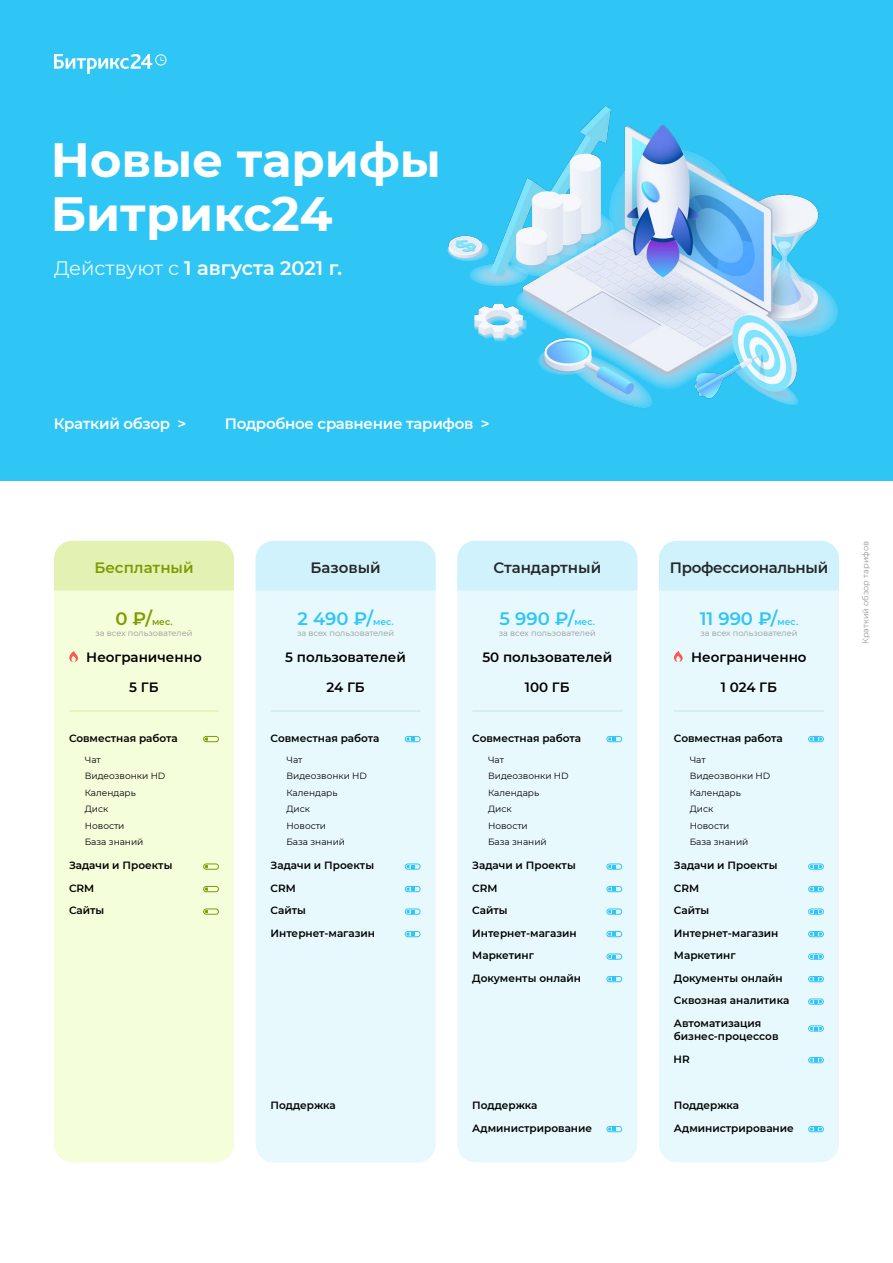
<style>
.page{position:relative;width:893px;height:1263px;background:#fff}
.page>*{position:absolute;margin:0;border:0;box-sizing:border-box;transform-origin:0 0}
.t1{font:700 48px/54px "Montserrat";color:#fff}
.t2{font:600 19.5px "Montserrat";color:#fff}
.t3{font:600 18px "Montserrat";color:#2fc6f6}
.t4{font:600 15px "Montserrat";letter-spacing:-.02em;color:#fff}
.t5{font:600 15px "Montserrat";color:#262626}
.t6{font:600 15px "Montserrat";letter-spacing:-.02em;color:#262626}
.t7{font:600 15px "Montserrat";color:#7c9b00}
.t8{font:600 13.5px "Montserrat";color:#000}
.t9{font:600 10.5px/22.5px "Montserrat";color:#000}
.t10{font:9px/16.5px "Montserrat";color:#000}
.t11{font:600 9px "Montserrat";color:#7c9c00}
.t12{font:8.25px "Montserrat";color:#999}
.s1{font-weight:400;color:#e8f9fe}
.s2{font-size:18px}
.s3{font-size:9px}
</style>
<div class="page">
<div style="left:54px;top:541px;width:180px;height:621px;background:#f5feda;border-radius:18px"></div>
<div style="left:256px;top:541px;width:180px;height:621px;background:#e8f9fe;border-radius:18px"></div>
<div style="left:457px;top:541px;width:180px;height:621px;background:#e8f9fe;border-radius:18px"></div>
<div style="left:659px;top:541px;width:180px;height:621px;background:#e8f9fe;border-radius:18px"></div>
<div style="left:405px;top:931px;width:15px;height:6px;border:1px solid #2fc6f6;border-radius:3px"></div>
<svg style="left:406px;top:932px;width:9px;height:4px"></svg>
<div style="left:607px;top:931px;width:15px;height:6px;border:1px solid #2fc6f6;border-radius:3px"></div>
<svg style="left:608px;top:932px;width:8px;height:4px"></svg>
<div style="left:607px;top:954px;width:15px;height:5px;border:1px solid #2fc6f6;border-radius:3px"></div>
<svg style="left:608px;top:955px;width:8px;height:3px"></svg>
<div style="left:607px;top:976px;width:15px;height:6px;border:1px solid #2fc6f6;border-radius:3px"></div>
<svg style="left:608px;top:977px;width:8px;height:4px"></svg>
<div style="left:808px;top:976px;width:15px;height:6px;border:1px solid #2fc6f6;border-radius:3px"></div>
<svg style="left:810px;top:977px;width:12px;height:4px"></svg>
<div style="left:808px;top:999px;width:15px;height:5px;border:1px solid #2fc6f6;border-radius:3px"></div>
<svg style="left:810px;top:1000px;width:12px;height:3px"></svg>
<div style="left:808px;top:1026px;width:15px;height:5px;border:1px solid #2fc6f6;border-radius:3px"></div>
<svg style="left:810px;top:1027px;width:12px;height:3px"></svg>
<div style="left:808px;top:1057px;width:15px;height:6px;border:1px solid #2fc6f6;border-radius:3px"></div>
<svg style="left:810px;top:1058px;width:12px;height:4px"></svg>
<div style="left:808px;top:931px;width:15px;height:6px;border:1px solid #2fc6f6;border-radius:3px"></div>
<svg style="left:810px;top:932px;width:12px;height:4px"></svg>
<div style="left:808px;top:954px;width:15px;height:5px;border:1px solid #2fc6f6;border-radius:3px"></div>
<svg style="left:810px;top:955px;width:12px;height:3px"></svg>
<div style="left:808px;top:1126px;width:15px;height:6px;border:1px solid #2fc6f6;border-radius:3px"></div>
<svg style="left:810px;top:1127px;width:12px;height:4px"></svg>
<div style="left:607px;top:1126px;width:15px;height:6px;border:1px solid #2fc6f6;border-radius:3px"></div>
<svg style="left:608px;top:1127px;width:8px;height:4px"></svg>
<div style="left:0;top:0;width:893px;height:480px;background:#2fc6f6"></div>
<svg style="left:54px;top:54px;width:113px;height:20px"></svg>
<img style="left:447px;top:106px;width:391px;height:302px">
<div style="left:54px;top:541px;width:180px;height:49px;background:#e3f2b3"></div>
<div style="left:659px;top:541px;width:180px;height:49px;background:#cff2fc"></div>
<div style="left:457px;top:541px;width:180px;height:49px;background:#cff2fc"></div>
<div style="left:256px;top:541px;width:180px;height:49px;background:#cff2fc"></div>
<hr style="left:271px;top:710px;width:150px;height:2px;background:#ccecf2">
<div style="left:405px;top:736px;width:15px;height:6px;border:1px solid #2fc6f6;border-radius:3px"></div>
<svg style="left:406px;top:737px;width:9px;height:4px"></svg>
<div style="left:405px;top:864px;width:15px;height:5px;border:1px solid #2fc6f6;border-radius:3px"></div>
<svg style="left:406px;top:865px;width:9px;height:3px"></svg>
<div style="left:405px;top:886px;width:15px;height:6px;border:1px solid #2fc6f6;border-radius:3px"></div>
<svg style="left:406px;top:887px;width:9px;height:4px"></svg>
<div style="left:405px;top:909px;width:15px;height:5px;border:1px solid #2fc6f6;border-radius:3px"></div>
<svg style="left:406px;top:910px;width:9px;height:3px"></svg>
<hr style="left:472px;top:710px;width:150px;height:2px;background:#ccecf2">
<div style="left:607px;top:736px;width:15px;height:6px;border:1px solid #2fc6f6;border-radius:3px"></div>
<svg style="left:608px;top:737px;width:8px;height:4px"></svg>
<div style="left:607px;top:864px;width:15px;height:5px;border:1px solid #2fc6f6;border-radius:3px"></div>
<svg style="left:608px;top:865px;width:8px;height:3px"></svg>
<div style="left:607px;top:886px;width:15px;height:6px;border:1px solid #2fc6f6;border-radius:3px"></div>
<svg style="left:608px;top:887px;width:8px;height:4px"></svg>
<div style="left:607px;top:909px;width:15px;height:5px;border:1px solid #2fc6f6;border-radius:3px"></div>
<svg style="left:608px;top:910px;width:8px;height:3px"></svg>
<hr style="left:674px;top:710px;width:150px;height:2px;background:#ccecf2">
<div style="left:808px;top:909px;width:15px;height:5px;border:1px solid #2fc6f6;border-radius:3px"></div>
<svg style="left:810px;top:910px;width:12px;height:3px"></svg>
<div style="left:808px;top:886px;width:15px;height:6px;border:1px solid #2fc6f6;border-radius:3px"></div>
<svg style="left:810px;top:887px;width:12px;height:4px"></svg>
<div style="left:808px;top:864px;width:15px;height:5px;border:1px solid #2fc6f6;border-radius:3px"></div>
<svg style="left:810px;top:865px;width:12px;height:3px"></svg>
<div style="left:808px;top:736px;width:15px;height:6px;border:1px solid #2fc6f6;border-radius:3px"></div>
<svg style="left:810px;top:737px;width:12px;height:4px"></svg>
<hr style="left:69px;top:710px;width:150px;height:2px;background:#e4f2b3">
<div style="left:204px;top:736px;width:15px;height:6px;border:1px solid #7c9c00;border-radius:3px"></div>
<svg style="left:205px;top:737px;width:3px;height:4px"></svg>
<div style="left:204px;top:864px;width:15px;height:5px;border:1px solid #7c9c00;border-radius:3px"></div>
<div style="left:204px;top:886px;width:15px;height:6px;border:1px solid #7c9c00;border-radius:3px"></div>
<svg style="left:205px;top:887px;width:3px;height:4px"></svg>
<div style="left:204px;top:909px;width:15px;height:5px;border:1px solid #7c9c00;border-radius:3px"></div>
<svg style="left:69px;top:651px;width:9px;height:11px"></svg>
<svg style="left:674px;top:651px;width:9px;height:11px"></svg>
<h1 class="t1" style="left:51px;top:131px;width:392px">Новые тарифы<br>Битрикс24</h1>
<h2 class="t2" style="left:54px;top:254px;width:290px"><span class="s1">Действуют с</span> 1 августа 2021 г.</h2>
<h3 class="t4" style="left:54px;top:413px;width:134px">Краткий обзор &gt;</h3>
<h3 class="t4" style="left:225px;top:413px;width:266px">Подробное сравнение тарифов &gt;</h3>
<h3 class="t7" style="left:94px;top:557px;width:101px">Бесплатный</h3>
<h3 class="t5" style="left:311px;top:557px;width:72px">Базовый</h3>
<h3 class="t5" style="left:493px;top:557px;width:109px">Стандартный</h3>
<h3 class="t6" style="left:670px;top:557px;width:160px">Профессиональный</h3>
<p class="t11" style="left:115px;top:615px;width:59px"><span class="s2">0 ₽/</span>мес.</p>
<p class="t12" style="left:95px;top:627px;width:99px">за всех пользователей</p>
<h3 class="t3" style="left:298px;top:605px;width:98px">2 490 ₽/<span class="s3">мес.</span></h3>
<p class="t12" style="left:297px;top:627px;width:99px">за всех пользователей</p>
<h3 class="t3" style="left:500px;top:605px;width:97px">5 990 ₽/<span class="s3">мес.</span></h3>
<p class="t12" style="left:499px;top:627px;width:99px">за всех пользователей</p>
<h3 class="t3" style="left:700px;top:605px;width:100px">11 990 ₽/<span class="s3">мес.</span></h3>
<p class="t12" style="left:700px;top:627px;width:99px">за всех пользователей</p>
<p class="t8" style="left:86px;top:648px;width:117px">Неограниченно</p>
<p class="t8" style="left:285px;top:648px;width:122px">5 пользователей</p>
<p class="t8" style="left:482px;top:648px;width:131px">50 пользователей</p>
<p class="t8" style="left:691px;top:648px;width:117px">Неограниченно</p>
<p class="t8" style="left:129px;top:677px;width:31px">5 ГБ</p>
<p class="t8" style="left:326px;top:677px;width:40px">24 ГБ</p>
<p class="t8" style="left:525px;top:677px;width:46px">100 ГБ</p>
<p class="t8" style="left:721px;top:677px;width:58px">1 024 ГБ</p>
<p class="t9" style="left:69px;top:726px;width:110px">Совместная работа</p>
<p class="t9" style="left:271px;top:726px;width:110px">Совместная работа</p>
<p class="t9" style="left:472px;top:726px;width:110px">Совместная работа</p>
<p class="t9" style="left:674px;top:726px;width:110px">Совместная работа</p>
<p class="t10" style="left:85px;top:751px;width:82px">Чат<br>Видеозвонки HD<br>Календарь<br>Диск<br>Новости<br>База знаний</p>
<p class="t9" style="left:69px;top:876px;width:37px">CRM<br>Сайты</p>
<p class="t9" style="left:69px;top:854px;width:105px">Задачи и Проекты</p>
<p class="t10" style="left:286px;top:751px;width:82px">Чат<br>Видеозвонки HD<br>Календарь<br>Диск<br>Новости<br>База знаний</p>
<p class="t9" style="left:271px;top:876px;width:37px">CRM<br>Сайты</p>
<p class="t9" style="left:271px;top:854px;width:105px">Задачи и Проекты</p>
<p class="t10" style="left:488px;top:751px;width:82px">Чат<br>Видеозвонки HD<br>Календарь<br>Диск<br>Новости<br>База знаний</p>
<p class="t9" style="left:472px;top:876px;width:37px">CRM<br>Сайты</p>
<p class="t9" style="left:472px;top:854px;width:105px">Задачи и Проекты</p>
<p class="t10" style="left:690px;top:751px;width:82px">Чат<br>Видеозвонки HD<br>Календарь<br>Диск<br>Новости<br>База знаний</p>
<p class="t9" style="left:674px;top:876px;width:37px">CRM<br>Сайты</p>
<p class="t9" style="left:674px;top:854px;width:105px">Задачи и Проекты</p>
<p class="t9" style="left:271px;top:921px;width:106px">Интернет-магазин</p>
<p class="t9" style="left:472px;top:921px;width:110px">Интернет-магазин<br>Маркетинг<br>Документы онлайн</p>
<p class="t9" style="left:674px;top:921px;width:117px">Интернет-магазин<br>Маркетинг<br>Документы онлайн<br>Сквозная аналитика<br>Автоматизация</p>
<p class="t9" style="left:673px;top:1025px;width:106px">бизнес-процессов<br>HR</p>
<p class="t9" style="left:674px;top:1094px;width:121px">Поддержка<br>Администрирование</p>
<p class="t9" style="left:271px;top:1094px;width:67px">Поддержка</p>
<p class="t9" style="left:472px;top:1094px;width:121px">Поддержка<br>Администрирование</p>
<p class="t12" style="left:860px;top:644px;width:105px;rotate:-90deg">Краткий обзор тарифов</p>
</div>
